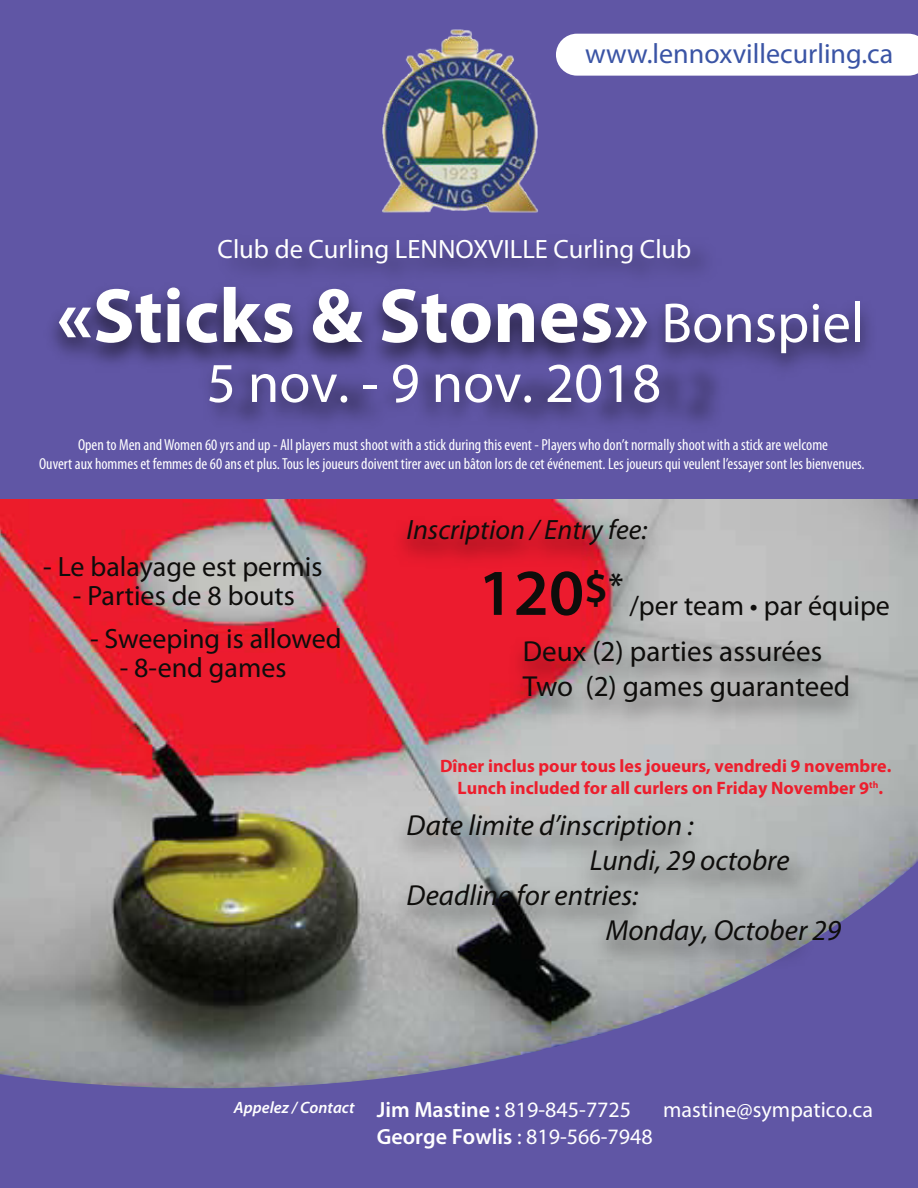
<style>
.page{position:relative;width:918px;height:1188px;background:#fff}
.page>*{position:absolute;margin:0;border:0;box-sizing:border-box;transform-origin:0 0}
.t1{font:700 77.55px "Myriad Pro";color:#fff}
.t2{font:600 65.85px "Myriad Pro";color:#0e0d0b}
.t3{font:56.55px "Myriad Pro";color:#fff}
.t4{font:italic 29.1px "Myriad Pro";color:#0e0d0b}
.t5{font:29.1px/34.8px "Myriad Pro";color:#0e0d0b}
.t6{font:28.05px "Myriad Pro";color:#0e0d0b}
.t7{font:28.05px "Myriad Pro";color:#3a54a5}
.t8{font:italic 28.05px "Myriad Pro";color:#0e0d0b}
.t9{font:26.55px "Myriad Pro";color:#fff}
.t10{font:22.05px "Myriad Pro";color:#fff}
.t11{font:700 18px/21.6px "Myriad Pro";color:#ed1e2d;text-align:center}
.t12{font:italic 600 16.5px "Myriad Pro";color:#fff}
.t13{font:condensed 16.05px/19.2px "Myriad Pro";color:#fff;text-align:center}
.s1{font-weight:400;font-size:56.55px}
.s2{font-weight:600}
</style>
<div class="page">
<div style="left:0;top:0;width:918px;height:502px;background:#6056a5"></div>
<img style="left:0;top:499px;width:918px;height:363px">
<svg style="left:0;top:862px;width:918px;height:326px;background:#6c678f"></svg>
<img style="left:383px;top:503px;width:294px;height:78px">
<img style="left:382px;top:798px;width:441px;height:185px">
<img style="left:498px;top:624px;width:377px;height:116px">
<img style="left:382px;top:29px;width:156px;height:184px">
<div style="left:556px;top:34px;width:362px;height:42px;background:#fff"></div>
<h3 class="t7" style="left:585px;top:36px;width:309px">www.lennoxvillecurling.ca</h3>
<h3 class="t9" style="left:218px;top:232px;width:475px">Club de Curling LENNOXVILLE Curling Club</h3>
<h1 class="t1" style="left:57px;top:265px;width:809px">«Sticks &amp; Stones» <span class="s1">Bonspiel</span></h1>
<h3 class="t3" style="left:207px;top:348px;width:456px">5 nov. - 9 nov. 2018</h3>
<p class="t13" style="left:39px;top:435px;width:827px">Open to Men andWomen 60 yrs and up - All players must shoot with a stick during this event - Players who don’t normally shoot with a stick are welcome<br>Ouvert aux hommes et femmes de 60 ans et plus.Tous les joueurs doivent tirer avec un bâton lors de cet événement. Les joueurs qui veulent l’essayer sont les bienvenues.</p>
<h3 class="t6" style="left:43px;top:550px;width:281px">- Le balayage est permis</h3>
<h3 class="t6" style="left:73px;top:578px;width:223px">- Parties de 8 bouts</h3>
<h3 class="t6" style="left:90px;top:622px;width:253px">- Sweeping is allowed</h3>
<h3 class="t6" style="left:120px;top:650px;width:168px">- 8-end games</h3>
<h3 class="t8" style="left:406px;top:512px;width:242px">Inscription / Entry fee:</h3>
<h2 class="t2" style="left:478px;top:551px;width:147px">120<sup>$</sup><sup>*</sup></h2>
<h3 class="t6" style="left:629px;top:588px;width:262px">/per team • par équipe</h3>
<h3 class="t5" style="left:523px;top:634px;width:329px">Deux (2) parties assurées<br>Two (2) games guaranteed</h3>
<p class="t11" style="left:440px;top:755px;width:453px">Dîner inclus pour tous les joueurs, vendredi 9 novembre.<br>Lunch included for all curlers on Friday November 9<sup>th</sup>.</p>
<h3 class="t4" style="left:407px;top:807px;width:289px">Date limite d’inscription :</h3>
<h3 class="t4" style="left:590px;top:842px;width:201px">Lundi, 29 octobre</h3>
<h3 class="t4" style="left:407px;top:877px;width:233px">Deadline for entries:</h3>
<h3 class="t4" style="left:606px;top:912px;width:237px">Monday, October 29</h3>
<p class="t12" style="left:234px;top:1097px;width:122px">Appelez / Contact</p>
<h3 class="t10" style="left:377px;top:1096px;width:256px"><span class="s2">Jim Mastine :</span> 819-845-7725</h3>
<h3 class="t10" style="left:663px;top:1096px;width:211px">mastine@sympatico.ca</h3>
<h3 class="t10" style="left:377px;top:1123px;width:278px"><span class="s2">George Fowlis</span> : 819-566-7948</h3>
</div>
